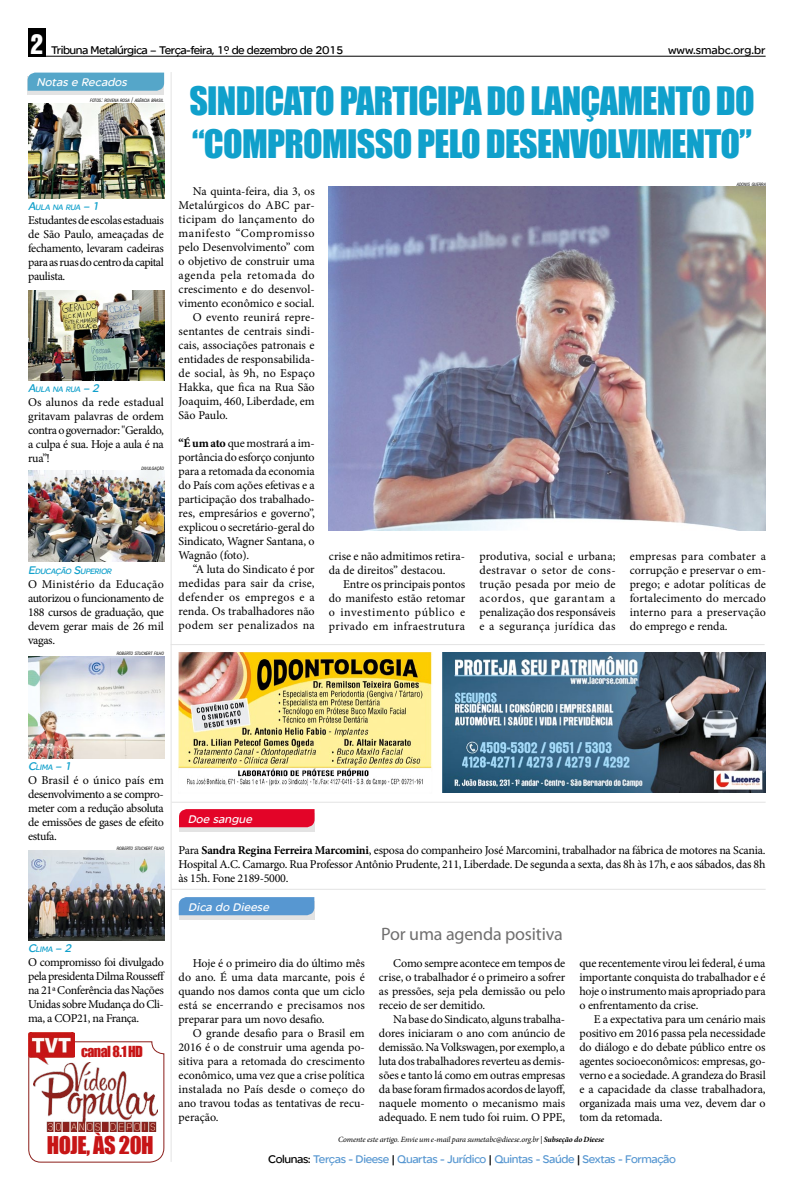
<style>
.page{position:relative;width:794px;height:1191px;background:#fff}
.page>*{position:absolute;margin:0;border:0;box-sizing:border-box;transform-origin:0 0}
.t1{font:36px/43px "Impact";letter-spacing:-.02em;color:#10a0cb}
.t2{font:22.4px "Impact";letter-spacing:-.02em;color:#c71516}
.t3{font:18px "Myriad Pro";letter-spacing:-.01em;color:#706f6f}
.t4{font:14px "Impact";color:#c71516}
.t5{font:12px/14px "Minion Pro";letter-spacing:-.005em;color:#000;text-align:justify}
.t6{font:12px "SE Optimist Semi";letter-spacing:-.035em;color:#5797d1}
.t7{font:12px "SE Optimist Semi";letter-spacing:-.04em;color:#000}
.t8{font:12px "Minion Pro";letter-spacing:.045em;color:#000}
.t9{font:italic 12px "SE Optimist Semi";color:#fff}
.t10{font:12px "Minion Pro";letter-spacing:.02em;color:#000}
.t11{font:12px "Minion Pro";letter-spacing:.025em;color:#000}
.t12{font:12px "Minion Pro";letter-spacing:.015em;color:#000}
.t13{font:12px "SE Optimist Semi";color:#000}
.t14{font:italic 8.4px "SE Optimist Semi";color:#10a0cb}
.t15{font:italic 8px "Minion Pro";letter-spacing:-.015em;color:#000}
.t16{font:italic condensed 4.4px "Swiss 721 BT";color:#000}
.s1{font-family:"Helvetica Inserat";font-size:25px;color:#fff}
.s2{font-size:6.2px}
.s3{font-size:12px}
.s4{font-weight:700}
.s5{color:#000}
</style>
<div class="page">
<div style="left:28px;top:28px;width:17px;height:29px;background:#000"></div>
<hr style="left:28px;top:56px;width:737px;height:1px;background:#000">
<svg style="left:179px;top:827px;width:135px;height:4px"></svg>
<div style="left:179px;top:809px;width:135px;height:18px;background:#e30428"></div>
<hr style="left:171px;top:72px;width:1px;height:1089px;background:#e3e3e3">
<img style="left:28px;top:850px;width:136px;height:90px">
<img style="left:28px;top:656px;width:136px;height:102px">
<img style="left:28px;top:470px;width:136px;height:92px">
<img style="left:28px;top:290px;width:136px;height:91px">
<img style="left:28px;top:103px;width:136px;height:96px">
<div style="left:28px;top:77px;width:136px;height:18px;background:#e3e3e3"></div>
<div style="left:28px;top:73px;width:136px;height:18px;background:#55a6c9"></div>
<svg style="left:28px;top:1041px;width:137px;height:122px"></svg>
<img style="left:28px;top:1032px;width:47px;height:32px">
<img style="left:34px;top:1062px;width:124px;height:69px">
<svg style="left:179px;top:915px;width:135px;height:4px"></svg>
<div style="left:179px;top:897px;width:135px;height:18px;background:#5797d1"></div>
<hr style="left:172px;top:888px;width:593px;height:1px;background:#e3e3e3">
<hr style="left:172px;top:801px;width:593px;height:1px;background:#e3e3e3">
<hr style="left:171px;top:644px;width:593px;height:1px;background:#e3e3e3">
<img style="left:178px;top:653px;width:254px;height:133px">
<img style="left:442px;top:653px;width:324px;height:140px">
<img style="left:329px;top:186px;width:437px;height:345px">
<p class="t7" style="left:31px;top:43px;width:314px"><span class="s1">2</span> Tribuna Metalúrgica – Terça-feira, 1º de dezembro de 2015</p>
<p class="t13" style="left:668px;top:43px;width:99px">www.smabc.org.br</p>
<p class="t9" style="left:36px;top:76px;width:95px">Notas e Recados</p>
<p class="t16" style="left:90px;top:98px;width:75px">FOTOS<span class="s2">:</span> ROVENA ROSA <span class="s2">/</span> AGÊNCIA BRASIL</p>
<p class="t14" style="left:28px;top:202px;width:75px"><span class="s3">A</span>ULA NA RUA <span class="s3">– 1</span></p>
<p class="t5" style="left:28px;top:213px;width:137px">Estudantes de escolas estaduais de São Paulo, ameaçadas de fechamento, levaram cadeiras para as ruas do centro da capital paulista.</p>
<p class="t14" style="left:28px;top:384px;width:75px"><span class="s3">A</span>ULA NA RUA <span class="s3">– 2</span></p>
<p class="t5" style="left:28px;top:395px;width:137px">Os alunos da rede estadual gritavam palavras de ordem contra o governador: "Geraldo, a culpa é sua. Hoje a aula é na rua”!</p>
<p class="t16" style="left:142px;top:465px;width:24px">DIVULGAÇÃO</p>
<p class="t14" style="left:28px;top:566px;width:87px"><span class="s3">E</span>DUCAÇÃO <span class="s3">S</span>UPERIOR</p>
<p class="t5" style="left:28px;top:577px;width:137px">O Ministério da Educação autorizou o funcionamento de 188 cursos de graduação, que devem gerar mais de 26 mil vagas.</p>
<p class="t16" style="left:117px;top:651px;width:49px">ROBERTO STUCKERT FILHO</p>
<h1 class="t1" style="left:189px;top:79px;width:567px">SINDICATO PARTICIPA DO LANÇAMENTO DO “COMPROMISSO PELO DESENVOLVIMENTO”</h1>
<p class="t5" style="left:193px;top:184px;width:123px">Na quinta-feira, dia 3, os</p>
<p class="t10" style="left:179px;top:197px;width:138px">Metalúrgicos do ABC par-</p>
<p class="t11" style="left:179px;top:211px;width:138px">ticipam do lançamento do</p>
<p class="t8" style="left:179px;top:225px;width:138px">manifesto “Compromisso</p>
<p class="t5" style="left:179px;top:240px;width:138px">pelo Desenvolvimento” com</p>
<p class="t5" style="left:179px;top:254px;width:138px">o objetivo de construir uma</p>
<p class="t8" style="left:179px;top:267px;width:138px">agenda pela retomada do</p>
<p class="t5" style="left:179px;top:282px;width:138px">crescimento e do desenvol-</p>
<p class="t5" style="left:179px;top:296px;width:138px">vimento econômico e social.</p>
<p class="t12" style="left:193px;top:309px;width:123px">O evento reunirá repre-</p>
<p class="t5" style="left:179px;top:324px;width:138px">sentantes de centrais sindi-</p>
<p class="t5" style="left:179px;top:338px;width:138px">cais, associações patronais e</p>
<p class="t5" style="left:179px;top:352px;width:138px">entidades de responsabilida-</p>
<p class="t5" style="left:179px;top:366px;width:138px">de social, às 9h, no Espaço</p>
<p class="t5" style="left:179px;top:380px;width:138px">Hakka, que fica na Rua São</p>
<p class="t5" style="left:179px;top:394px;width:138px">Joaquim, 460, Liberdade, em</p>
<p class="t5" style="left:179px;top:408px;width:51px">São Paulo.</p>
<p class="t5" style="left:179px;top:436px;width:138px"><span class="s4">“É um ato</span> que mostrará a im&shy;portância do esforço conjunto para a retomada da economia do País com ações efetivas e a participação dos trabalhado&shy;res, empresários e governo”, explicou o secretário-geral do Sindicato, Wagner Santana, o Wagnão (foto).</p>
<p class="t5" style="left:179px;top:562px;width:138px;text-indent:14px">“A luta do Sindicato é por medidas para sair da crise, defender os empregos e a renda. Os trabalhadores não podem ser penalizados na</p>
<p class="t5" style="left:329px;top:549px;width:138px">crise e não admitimos retira&shy;da de direitos” destacou.</p>
<p class="t5" style="left:329px;top:577px;width:138px;text-indent:14px">Entre os principais pontos do manifesto estão retomar o investimento público e privado em infraestrutura</p>
<p class="t16" style="left:737px;top:181px;width:31px">ADONIS GUERRA</p>
<p class="t5" style="left:479px;top:549px;width:138px">produtiva, social e urbana; destravar o setor de cons&shy;trução pesada por meio de acordos, que garantam a penalização dos responsáveis e a segurança jurídica das</p>
<p class="t5" style="left:630px;top:549px;width:138px">empresas para combater a corrupção e preservar o em&shy;prego; e adotar políticas de fortalecimento do mercado interno para a preservação do emprego e renda.</p>
<p class="t14" style="left:28px;top:762px;width:47px"><span class="s3">C</span>LIMA <span class="s3">– 1</span></p>
<p class="t5" style="left:28px;top:773px;width:137px">O Brasil é o único país em desenvolvimento a se compro&shy;meter com a redução absoluta de emissões de gases de efeito estufa.</p>
<p class="t16" style="left:117px;top:845px;width:49px">ROBERTO STUCKERT FILHO</p>
<p class="t14" style="left:28px;top:944px;width:47px"><span class="s3">C</span>LIMA <span class="s3">– 2</span></p>
<p class="t5" style="left:28px;top:955px;width:138px">O compromisso foi divulgado pela presidenta Dilma Rousseff na 21ª Conferência das Nações Unidas sobre Mudança do Cli&shy;ma, a COP21, na França.</p>
<p class="t4" style="left:81px;top:1040px;width:55px">CANAL 8.1 HD</p>
<h2 class="t2" style="left:47px;top:1128px;width:108px">HOJE, ÀS 20H</h2>
<p class="t9" style="left:188px;top:812px;width:69px">Doe sangue</p>
<p class="t5" style="left:178px;top:842px;width:588px">Para <span class="s4">Sandra Regina Ferreira Marcomini</span>, esposa do companheiro José Marcomini, trabalhador na fábrica de motores na Scania.<br>Hospital A.C. Camargo. Rua Professor Antônio Prudente, 211, Liberdade. De segunda a sexta, das 8h às 17h, e aos sábados, das 8h às 15h. Fone 2189-5000.</p>
<p class="t9" style="left:188px;top:900px;width:85px">Dica do Dieese</p>
<p class="t5" style="left:178px;top:956px;width:188px;text-indent:14px">Hoje é o primeiro dia do último mês do ano. É uma data marcante, pois é quando nos damos conta que um ciclo está se encerrando e precisamos nos preparar para um novo desafio.</p>
<p class="t5" style="left:178px;top:1026px;width:188px;text-indent:14px">O grande desafio para o Brasil em 2016 é o de construir uma agenda po&shy;sitiva para a retomada do crescimento econômico, uma vez que a crise política instalada no País desde o começo do ano travou todas as tentativas de recu&shy;peração.</p>
<h3 class="t3" style="left:381px;top:922px;width:183px">Por uma agenda positiva</h3>
<p class="t5" style="left:379px;top:956px;width:188px;text-indent:14px">Como sempre acontece em tempos de crise, o trabalhador é o primeiro a sofrer as pressões, seja pela demissão ou pelo receio de ser demitido.</p>
<p class="t5" style="left:379px;top:1012px;width:188px;text-indent:14px">Na base do Sindicato, alguns trabalha&shy;dores iniciaram o ano com anúncio de demissão. Na Volkswagen, por exemplo, a luta dos trabalhadores reverteu as demis&shy;sões e tanto lá como em outras empresas da base foram firmados acordos de layoff, naquele momento o mecanismo mais adequado. E nem tudo foi ruim. O PPE,</p>
<p class="t5" style="left:579px;top:956px;width:188px">que recentemente virou lei federal, é uma importante conquista do trabalhador e é hoje o instrumento mais apropriado para o enfrentamento da crise.</p>
<p class="t5" style="left:579px;top:1012px;width:188px;text-indent:14px">E a expectativa para um cenário mais positivo em 2016 passa pela necessidade do diálogo e do debate público entre os agentes socioeconômicos: empresas, go&shy;verno e a sociedade. A grandeza do Brasil e a capacidade da classe trabalhadora, organizada mais uma vez, devem dar o tom da retomada.</p>
<p class="t15" style="left:338px;top:1133px;width:267px">Comente este artigo. Envie um e-mail para sumetabc@dieese.org.br | <span class="s4">Subseção do Dieese</span></p>
<p class="t6" style="left:268px;top:1151px;width:409px"><span class="s5">Colunas:</span> Terças - Dieese <span class="s5">|</span> Quartas - Jurídico <span class="s5">|</span> Quintas - Saúde <span class="s5">|</span> Sextas - Formação</p>
</div>
